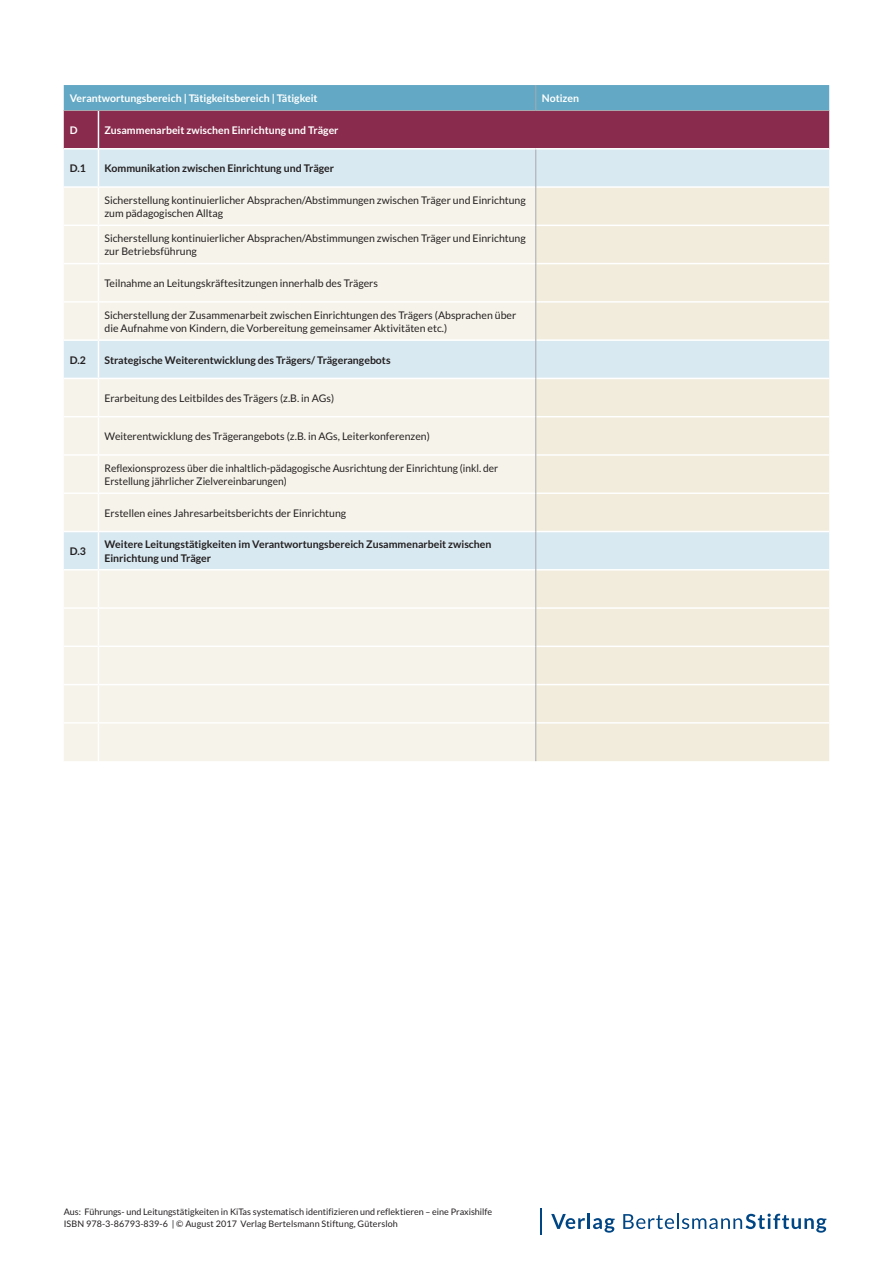
<style>
.page{position:relative;width:893px;height:1263px;background:#fff}
.page>*{position:absolute;margin:0;border:0;box-sizing:border-box;transform-origin:0 0}
.t1{font:10.5px/13.5px "Lato";color:#231f20}
.t2{font:700 10.5px/13.5px "Lato";color:#231f20}
.t3{font:700 10.5px "Lato";color:#fff}
.t4{font:9px/12px "Lato";color:#231f20}
</style>
<div class="page">
<svg style="left:551px;top:1214px;width:34px;height:15px"></svg>
<hr style="left:587px;top:1213px;width:3px;height:16px;background:#004684">
<svg style="left:593px;top:1218px;width:22px;height:15px"></svg>
<svg style="left:623px;top:1213px;width:203px;height:20px"></svg>
<hr style="left:540px;top:1208px;width:2px;height:26px;background:#004684">
<div style="left:64px;top:188px;width:471px;height:573px;background:#f6f3ea"></div>
<div style="left:536px;top:188px;width:293px;height:573px;background:#f1ecdc"></div>
<svg style="left:64px;top:341px;width:765px;height:228px;background:#eaeee8"></svg>
<hr style="left:98px;top:188px;width:1px;height:37px;background:#fff">
<hr style="left:64px;top:225px;width:34px;height:1px;background:#fff">
<hr style="left:98px;top:225px;width:437px;height:1px;background:#fff">
<hr style="left:98px;top:226px;width:1px;height:37px;background:#fff">
<hr style="left:536px;top:225px;width:293px;height:1px;background:#fff">
<hr style="left:64px;top:263px;width:34px;height:1px;background:#fff">
<hr style="left:98px;top:263px;width:437px;height:1px;background:#fff">
<hr style="left:98px;top:264px;width:1px;height:37px;background:#fff">
<hr style="left:536px;top:263px;width:293px;height:1px;background:#fff">
<hr style="left:64px;top:301px;width:34px;height:2px;background:#fff">
<hr style="left:98px;top:301px;width:437px;height:2px;background:#fff">
<hr style="left:98px;top:303px;width:1px;height:36px;background:#fff">
<hr style="left:536px;top:301px;width:293px;height:2px;background:#fff">
<hr style="left:64px;top:339px;width:34px;height:2px;background:#fff">
<hr style="left:98px;top:339px;width:437px;height:2px;background:#fff">
<hr style="left:98px;top:341px;width:1px;height:37px;background:#fff">
<hr style="left:536px;top:339px;width:293px;height:2px;background:#fff">
<hr style="left:64px;top:378px;width:34px;height:1px;background:#fff">
<hr style="left:98px;top:378px;width:437px;height:1px;background:#fff">
<hr style="left:98px;top:379px;width:1px;height:37px;background:#fff">
<hr style="left:536px;top:378px;width:293px;height:1px;background:#fff">
<hr style="left:64px;top:416px;width:34px;height:1px;background:#fff">
<hr style="left:98px;top:416px;width:437px;height:1px;background:#fff">
<hr style="left:98px;top:417px;width:1px;height:37px;background:#fff">
<hr style="left:536px;top:416px;width:293px;height:1px;background:#fff">
<hr style="left:64px;top:454px;width:34px;height:2px;background:#fff">
<hr style="left:98px;top:454px;width:437px;height:2px;background:#fff">
<hr style="left:98px;top:456px;width:1px;height:36px;background:#fff">
<hr style="left:536px;top:454px;width:293px;height:2px;background:#fff">
<hr style="left:64px;top:492px;width:34px;height:2px;background:#fff">
<hr style="left:98px;top:492px;width:437px;height:2px;background:#fff">
<hr style="left:98px;top:494px;width:1px;height:37px;background:#fff">
<hr style="left:536px;top:492px;width:293px;height:2px;background:#fff">
<hr style="left:64px;top:531px;width:34px;height:1px;background:#fff">
<hr style="left:98px;top:531px;width:437px;height:1px;background:#fff">
<hr style="left:98px;top:532px;width:1px;height:37px;background:#fff">
<hr style="left:536px;top:531px;width:293px;height:1px;background:#fff">
<hr style="left:64px;top:569px;width:34px;height:1px;background:#fff">
<hr style="left:98px;top:569px;width:437px;height:1px;background:#fff">
<hr style="left:98px;top:570px;width:1px;height:37px;background:#fff">
<hr style="left:536px;top:569px;width:293px;height:1px;background:#fff">
<hr style="left:64px;top:607px;width:34px;height:2px;background:#fff">
<hr style="left:98px;top:607px;width:437px;height:2px;background:#fff">
<hr style="left:98px;top:609px;width:1px;height:36px;background:#fff">
<hr style="left:536px;top:607px;width:293px;height:2px;background:#fff">
<hr style="left:64px;top:645px;width:34px;height:2px;background:#fff">
<hr style="left:98px;top:645px;width:437px;height:2px;background:#fff">
<hr style="left:98px;top:647px;width:1px;height:37px;background:#fff">
<hr style="left:536px;top:645px;width:293px;height:2px;background:#fff">
<hr style="left:64px;top:684px;width:34px;height:1px;background:#fff">
<hr style="left:98px;top:684px;width:437px;height:1px;background:#fff">
<hr style="left:98px;top:685px;width:1px;height:37px;background:#fff">
<hr style="left:536px;top:684px;width:293px;height:1px;background:#fff">
<hr style="left:64px;top:722px;width:34px;height:2px;background:#fff">
<hr style="left:98px;top:722px;width:437px;height:2px;background:#fff">
<hr style="left:98px;top:724px;width:1px;height:37px;background:#fff">
<hr style="left:536px;top:722px;width:293px;height:2px;background:#fff">
<hr style="left:535px;top:187px;width:1px;height:38px;background:#a8a9ad">
<hr style="left:535px;top:225px;width:1px;height:39px;background:#a8a9ad">
<hr style="left:535px;top:264px;width:1px;height:38px;background:#a8a9ad">
<hr style="left:535px;top:302px;width:1px;height:38px;background:#a8a9ad">
<hr style="left:535px;top:340px;width:1px;height:38px;background:#a8a9ad">
<hr style="left:535px;top:378px;width:1px;height:39px;background:#a8a9ad">
<hr style="left:535px;top:417px;width:1px;height:38px;background:#a8a9ad">
<hr style="left:535px;top:455px;width:1px;height:38px;background:#a8a9ad">
<hr style="left:535px;top:493px;width:1px;height:38px;background:#a8a9ad">
<hr style="left:535px;top:531px;width:1px;height:39px;background:#a8a9ad">
<hr style="left:535px;top:570px;width:1px;height:38px;background:#a8a9ad">
<hr style="left:535px;top:608px;width:1px;height:38px;background:#a8a9ad">
<hr style="left:535px;top:646px;width:1px;height:39px;background:#a8a9ad">
<hr style="left:535px;top:685px;width:1px;height:38px;background:#a8a9ad">
<hr style="left:535px;top:723px;width:1px;height:38px;background:#a8a9ad">
<svg style="left:64px;top:85px;width:765px;height:102px;background:#9f94aa"></svg>
<p class="t3" style="left:70px;top:92px;width:249px">Verantwortungsbereich | Tätigkeitsbereich | Tätigkeit</p>
<p class="t3" style="left:542px;top:92px;width:39px">Notizen</p>
<p class="t3" style="left:70px;top:124px;width:9px">D</p>
<p class="t3" style="left:104px;top:124px;width:236px">Zusammenarbeit zwischen Einrichtung und Träger</p>
<p class="t2" style="left:70px;top:161px;width:18px">D.1</p>
<p class="t2" style="left:104px;top:161px;width:231px">Kommunikation zwischen Einrichtung und Träger</p>
<p class="t1" style="left:104px;top:193px;width:423px">Sicherstellung kontinuierlicher Absprachen/Abstimmungen zwischen Träger und Einrichtung zum pädagogischen Alltag</p>
<p class="t1" style="left:104px;top:231px;width:423px">Sicherstellung kontinuierlicher Absprachen/Abstimmungen zwischen Träger und Einrichtung zur Betriebsführung</p>
<p class="t1" style="left:104px;top:276px;width:275px">Teilnahme an Leitungskräftesitzungen innerhalb des Trägers</p>
<p class="t1" style="left:104px;top:308px;width:413px">Sicherstellung der Zusammenarbeit zwischen Einrichtungen des Trägers (Absprachen über die Aufnahme von Kindern, die Vorbereitung gemeinsamer Aktivitäten etc.)</p>
<p class="t2" style="left:70px;top:353px;width:18px">D.2</p>
<p class="t2" style="left:104px;top:353px;width:288px">Strategische Weiterentwicklung des Trägers/ Trägerangebots</p>
<p class="t1" style="left:104px;top:391px;width:231px">Erarbeitung des Leitbildes des Trägers (z.B. in AGs)</p>
<p class="t1" style="left:104px;top:429px;width:327px">Weiterentwicklung des Trägerangebots (z.B. in AGs, Leiterkonferenzen)</p>
<p class="t1" style="left:104px;top:461px;width:395px">Reflexionsprozess über die inhaltlich-pädagogische Ausrichtung der Einrichtung (inkl. der<br>Erstellung jährlicher Zielvereinbarungen)</p>
<p class="t1" style="left:104px;top:506px;width:243px">Erstellen eines Jahresarbeitsberichts der Einrichtung</p>
<p class="t2" style="left:70px;top:544px;width:18px">D.3</p>
<p class="t2" style="left:104px;top:537px;width:389px">Weitere Leitungstätigkeiten im Verantwortungsbereich Zusammenarbeit zwischen<br>Einrichtung und Träger</p>
<p class="t4" style="left:64px;top:1205px;width:430px">Aus: Führungs- und Leitungstätigkeiten in KiTas systematisch identifizieren und reflektieren – eine Praxishilfe<br>ISBN 978-3-86793-839-6 | © August 2017 Verlag Bertelsmann Stiftung, Gütersloh</p>
</div>
